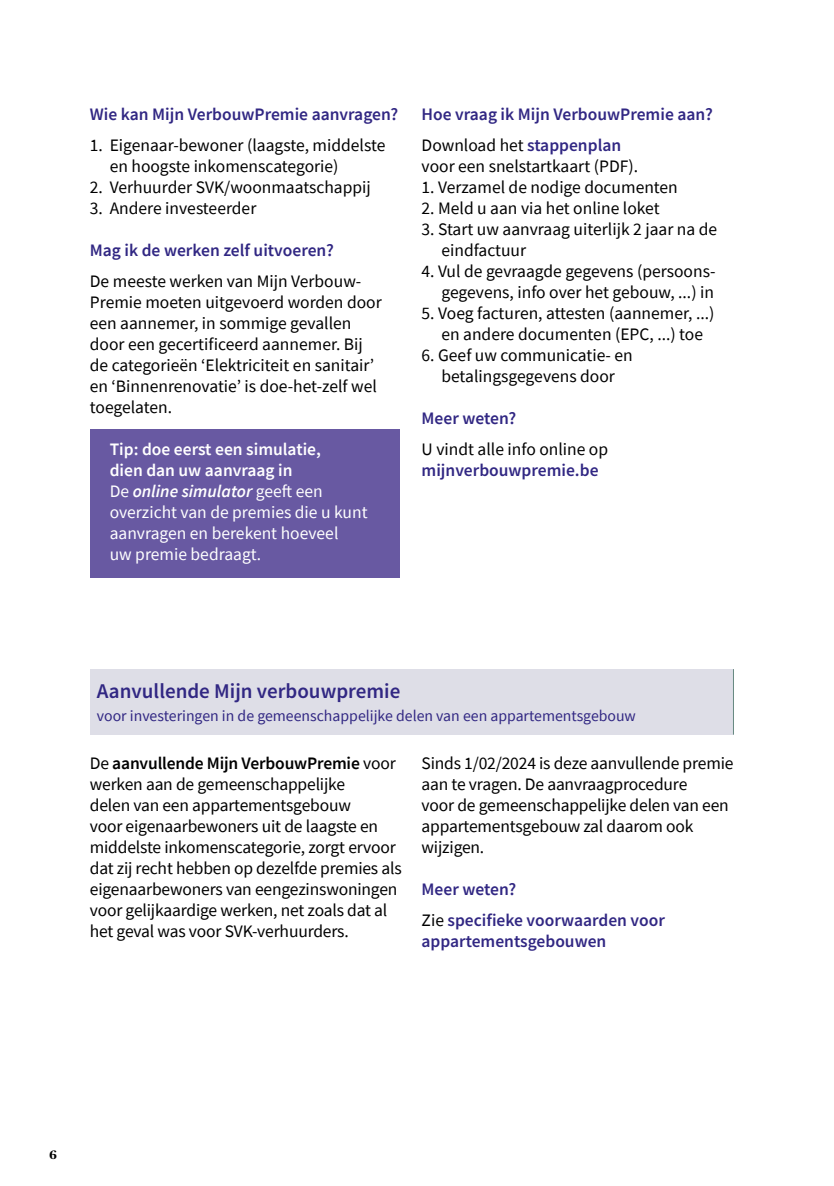
<style>
.page{position:relative;width:834px;height:1186px;background:#fff}
.page>*{position:absolute;margin:0;border:0;box-sizing:border-box;transform-origin:0 0}
.t1{font:600 21px "Source Sans Pro";color:#312783}
.t2{font:17.5px/21px "Source Sans Pro";letter-spacing:-.01em;color:#000}
.t3{font:17.5px/21px "Source Sans Pro";color:#fff}
.t4{font:600 17.5px/31px "Source Sans Pro";color:#312783}
.t5{font:600 17.5px/31px "Source Sans Pro";color:#312783}
.t6{font:15.75px "Source Sans Pro";color:#312783}
.t7{font:700 12.25px "Publico Headline";color:#000}
.s1{font-weight:600}
.s2{font-weight:600;font-style:italic}
.s3{font-weight:400;color:#000}
.s4{font-style:inherit}
</style>
<div class="page">
<div style="left:90px;top:429px;width:309px;height:148px;background:#6859a2"></div>
<div style="left:90px;top:669px;width:643px;height:65px;background:#dedee7"></div>
<hr style="left:732px;top:669px;width:1px;height:65px;background:#678a81">
<p class="t4" style="left:90px;top:99px;width:310px">Wie kan Mijn VerbouwPremie aanvragen?</p>
<p class="t2" style="left:110px;top:135px;width:277px;text-indent:-20px">1. Eigenaar-bewoner (laagste, middelste en hoogste inkomenscategorie)</p>
<p class="t2" style="left:90px;top:177px;width:282px">2. Verhuurder SVK/woonmaatschappij</p>
<p class="t2" style="left:90px;top:198px;width:168px">3. Andere investeerder</p>
<p class="t4" style="left:90px;top:235px;width:245px">Mag ik de werken zelf uitvoeren?</p>
<p class="t2" style="left:90px;top:271px;width:293px">De meeste werken van Mijn Verbouw-Premie moeten uitgevoerd worden door een aannemer, in sommige gevallen door een gecertificeerd aannemer. Bij de categorieën ‘Elektriciteit en sanitair’ en ‘Binnenrenovatie’ is doe-het-zelf wel toegelaten.</p>
<p class="t3" style="left:110px;top:439px;width:259px"><span class="s1">Tip: doe eerst een simulatie,<br>dien dan uw aanvraag in<br></span>De <span class="s2">online simulator</span> geeft een overzicht van de premies die u kunt aanvragen en berekent hoeveel<br>uw premie bedraagt.</p>
<p class="t4" style="left:421px;top:99px;width:293px">Hoe vraag ik Mijn VerbouwPremie aan?<br><span class="s3">Download het</span> <span class="s4">stappenplan</span></p>
<p class="t2" style="left:421px;top:156px;width:218px">voor een snelstartkaart (PDF).</p>
<p class="t2" style="left:421px;top:177px;width:258px">1. Verzamel de nodige documenten</p>
<p class="t2" style="left:421px;top:198px;width:239px">2. Meld u aan via het online loket</p>
<p class="t2" style="left:441px;top:219px;width:277px;text-indent:-20px">3. Start uw aanvraag uiterlijk 2 jaar na de eindfactuur</p>
<p class="t2" style="left:421px;top:261px;width:295px;text-align:right">4. Vul de gevraagde gegevens (persoons&shy;gegevens, info over het gebouw, ...) in</p>
<p class="t2" style="left:421px;top:303px;width:294px;text-align:center">5. Voeg facturen, attesten (aannemer, ...) en andere documenten (EPC, ...) toe</p>
<p class="t2" style="left:421px;top:345px;width:213px;text-align:center">6. Geef uw communicatie- en betalingsgegevens door</p>
<p class="t4" style="left:421px;top:403px;width:96px">Meer weten?</p>
<p class="t2" style="left:421px;top:439px;width:188px">U vindt alle info online op</p>
<p class="t5" style="left:421px;top:455px;width:178px">mijnverbouwpremie.be</p>
<p class="t1" style="left:97px;top:677px;width:305px">Aanvullende Mijn verbouwpremie</p>
<p class="t6" style="left:97px;top:706px;width:540px">voor investeringen in de gemeenschappelijke delen van een appartementsgebouw</p>
<p class="t2" style="left:90px;top:753px;width:313px">De <span class="s1">aanvullende Mijn VerbouwPremie</span> voor werken aan de gemeenschappelijke<br>delen van een appartementsgebouw<br>voor eigenaarbewoners uit de laagste en middelste inkomenscategorie, zorgt ervoor dat zij recht hebben op dezelfde premies als eigenaarbewoners van eengezinswoningen voor gelijkaardige werken, net zoals dat al het geval was voor SVK-verhuurders.</p>
<p class="t2" style="left:421px;top:753px;width:313px">Sinds 1/02/2024 is deze aanvullende premie aan te vragen. De aanvraagprocedure<br>voor de gemeenschappelijke delen van een appartementsgebouw zal daarom ook wijzigen.</p>
<p class="t5" style="left:421px;top:874px;width:245px"><span class="s4">Meer weten?<br></span><span class="s3">Zie</span> specifieke voorwaarden voor</p>
<p class="t5" style="left:421px;top:926px;width:186px">appartementsgebouwen</p>
<p class="t7" style="left:50px;top:1145px;width:9px">6</p>
</div>
